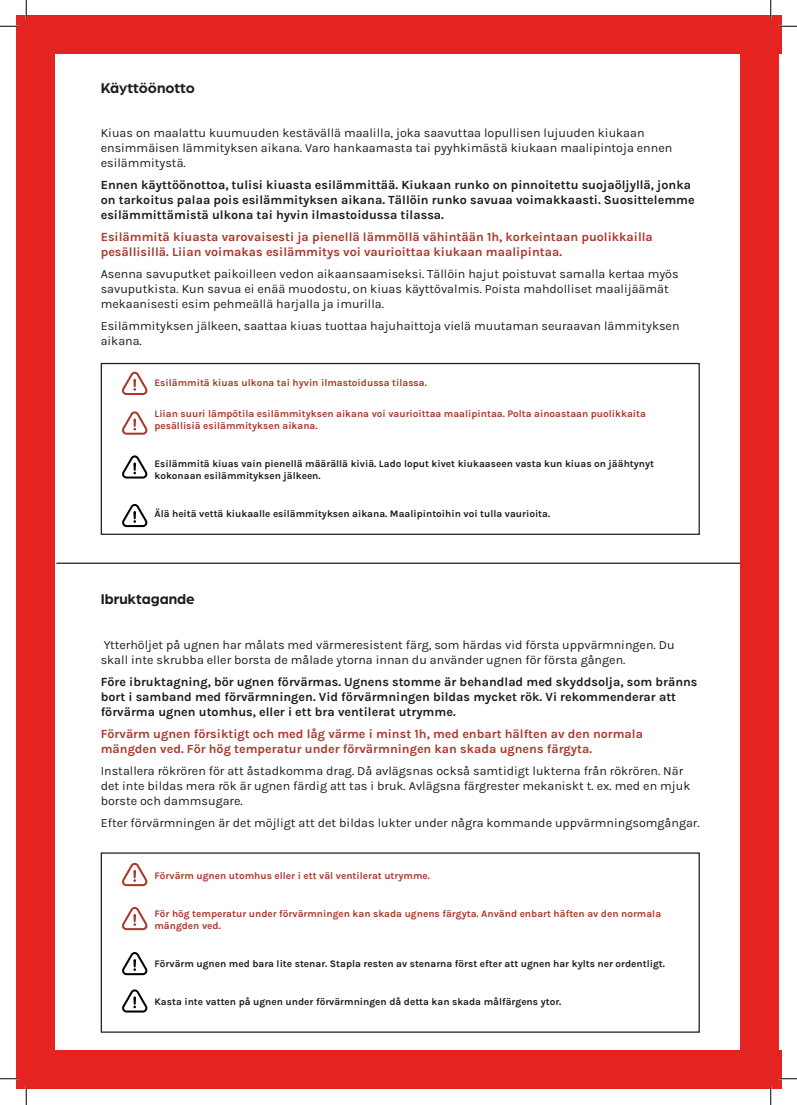
<style>
.page{position:relative;width:797px;height:1105px;background:#fff}
.page>*{position:absolute;margin:0;border:0;box-sizing:border-box;transform-origin:0 0}
.t1{font:700 15px "Arboria";color:#1d1d1b}
.t2{font:12.5px/15px "Karla";color:#1d1d1b}
.t3{font:700 12.5px/15px "Karla";color:#1d1d1b}
.t4{font:700 12.5px/15px "Karla";color:#aa382b}
.t5{font:700 10px/12px "Karla";color:#1d1d1b}
.t6{font:700 10px/12px "Karla";color:#aa372a}
</style>
<div class="page">
<div style="left:101px;top:363px;width:598px;height:172px;border:1px solid #1d1d1b"></div>
<svg style="left:122px;top:863px;width:25px;height:23px"></svg>
<svg style="left:122px;top:952px;width:25px;height:23px"></svg>
<svg style="left:122px;top:989px;width:25px;height:23px"></svg>
<div style="left:101px;top:852px;width:598px;height:181px;border:1px solid #1d1d1b"></div>
<hr style="left:56px;top:563px;width:684px;height:1px;background:#1d1d1b">
<svg style="left:122px;top:455px;width:25px;height:24px"></svg>
<svg style="left:122px;top:504px;width:25px;height:23px"></svg>
<svg style="left:122px;top:372px;width:25px;height:23px"></svg>
<svg style="left:122px;top:411px;width:25px;height:24px"></svg>
<svg style="left:122px;top:907px;width:25px;height:23px"></svg>
<div style="left:16px;top:16px;width:38px;height:1073px;background:#e52421"></div>
<div style="left:740px;top:16px;width:39px;height:1073px;background:#e52421"></div>
<div style="left:16px;top:16px;width:765px;height:38px;background:#e52421"></div>
<div style="left:16px;top:1050px;width:765px;height:39px;background:#e52421"></div>
<svg style="left:0;top:25px;width:19px;height:2px"></svg>
<svg style="left:778px;top:25px;width:19px;height:2px"></svg>
<svg style="left:0;top:1078px;width:19px;height:1px"></svg>
<svg style="left:778px;top:1078px;width:19px;height:1px"></svg>
<svg style="left:25px;top:0;width:2px;height:19px"></svg>
<svg style="left:25px;top:1086px;width:2px;height:19px"></svg>
<svg style="left:770px;top:0;width:1px;height:19px"></svg>
<svg style="left:770px;top:1086px;width:1px;height:19px"></svg>
<p class="t1" style="left:101px;top:78px;width:96px">Käyttöönotto</p>
<p class="t2" style="left:101px;top:125px;width:573px">Kiuas on maalattu kuumuuden kestävällä maalilla, joka saavuttaa lopullisen lujuuden kiukaan ensimmäisen lämmityksen aikana. Varo hankaamasta tai pyyhkimästä kiukaan maalipintoja ennen esilämmitystä.</p>
<p class="t3" style="left:101px;top:177px;width:595px">Ennen käyttöönottoa, tulisi kiuasta esilämmittää. Kiukaan runko on pinnoitettu suojaöljyllä, jonka on tarkoitus palaa pois esilämmityksen aikana. Tällöin runko savuaa voimakkaasti. Suosittelemme esilämmittämistä ulkona tai hyvin ilmastoidussa tilassa.</p>
<p class="t4" style="left:101px;top:229px;width:553px">Esilämmitä kiuasta varovaisesti ja pienellä lämmöllä vähintään 1h, korkeintaan puolikkailla pesällisillä. Liian voimakas esilämmitys voi vaurioittaa kiukaan maalipintaa.</p>
<p class="t2" style="left:101px;top:266px;width:579px">Asenna savuputket paikoilleen vedon aikaansaamiseksi. Tällöin hajut poistuvat samalla kertaa myös savuputkista. Kun savua ei enää muodostu, on kiuas käyttövalmis. Poista mahdolliset maalijäämät mekaanisesti esim pehmeällä harjalla ja imurilla.</p>
<p class="t2" style="left:101px;top:318px;width:580px">Esilämmityksen jälkeen, saattaa kiuas tuottaa hajuhaittoja vielä muutaman seuraavan lämmityksen aikana.</p>
<p class="t6" style="left:154px;top:376px;width:274px">Esilämmitä kiuas ulkona tai hyvin ilmastoidussa tilassa.</p>
<p class="t6" style="left:154px;top:407px;width:493px">Liian suuri lämpötila esilämmityksen aikana voi vaurioittaa maalipintaa. Polta ainoastaan puolikkaita pesällisiä esilämmityksen aikana.</p>
<p class="t5" style="left:154px;top:457px;width:501px">Esilämmitä kiuas vain pienellä määrällä kiviä. Lado loput kivet kiukaaseen vasta kun kiuas on jäähtynyt kokonaan esilämmityksen jälkeen.</p>
<p class="t5" style="left:154px;top:507px;width:397px">Älä heitä vettä kiukaalle esilämmityksen aikana. Maalipintoihin voi tulla vaurioita.</p>
<p class="t1" style="left:101px;top:589px;width:96px">Ibruktagande</p>
<p class="t2" style="left:101px;top:636px;width:575px">Ytterhöljet på ugnen har målats med värmeresistent färg, som härdas vid första uppvärmningen. Du skall inte skrubba eller borsta de målade ytorna innan du använder ugnen för första gången.</p>
<p class="t3" style="left:101px;top:674px;width:598px">Före ibruktagning, bör ugnen förvärmas. Ugnens stomme är behandlad med skyddsolja, som bränns bort i samband med förvärmningen. Vid förvärmningen bildas mycket rök. Vi rekommenderar att förvärma ugnen utomhus, eller i ett bra ventilerat utrymme.</p>
<p class="t4" style="left:101px;top:726px;width:544px">Förvärm ugnen försiktigt och med låg värme i minst 1h, med enbart hälften av den normala mängden ved. För hög temperatur under förvärmningen kan skada ugnens färgyta.</p>
<p class="t2" style="left:101px;top:763px;width:591px">Installera rökrören för att åstadkomma drag. Då avlägsnas också samtidigt lukterna från rökrören. När det inte bildas mera rök är ugnen färdig att tas i bruk. Avlägsna färgrester mekaniskt t. ex. med en mjuk borste och dammsugare.</p>
<p class="t2" style="left:101px;top:815px;width:600px">Efter förvärmningen är det möjligt att det bildas lukter under några kommande uppvärmningsomgångar.</p>
<p class="t6" style="left:154px;top:869px;width:277px">Förvärm ugnen utomhus eller i ett väl ventilerat utrymme.</p>
<p class="t6" style="left:154px;top:907px;width:508px">För hög temperatur under förvärmningen kan skada ugnens färgyta. Använd enbart häften av den normala mängden ved.</p>
<p class="t5" style="left:154px;top:957px;width:512px">Förvärm ugnen med bara lite stenar. Stapla resten av stenarna först efter att ugnen har kylts ner ordentligt.</p>
<p class="t5" style="left:154px;top:996px;width:408px">Kasta inte vatten på ugnen under förvärmningen då detta kan skada målfärgens ytor.</p>
</div>
